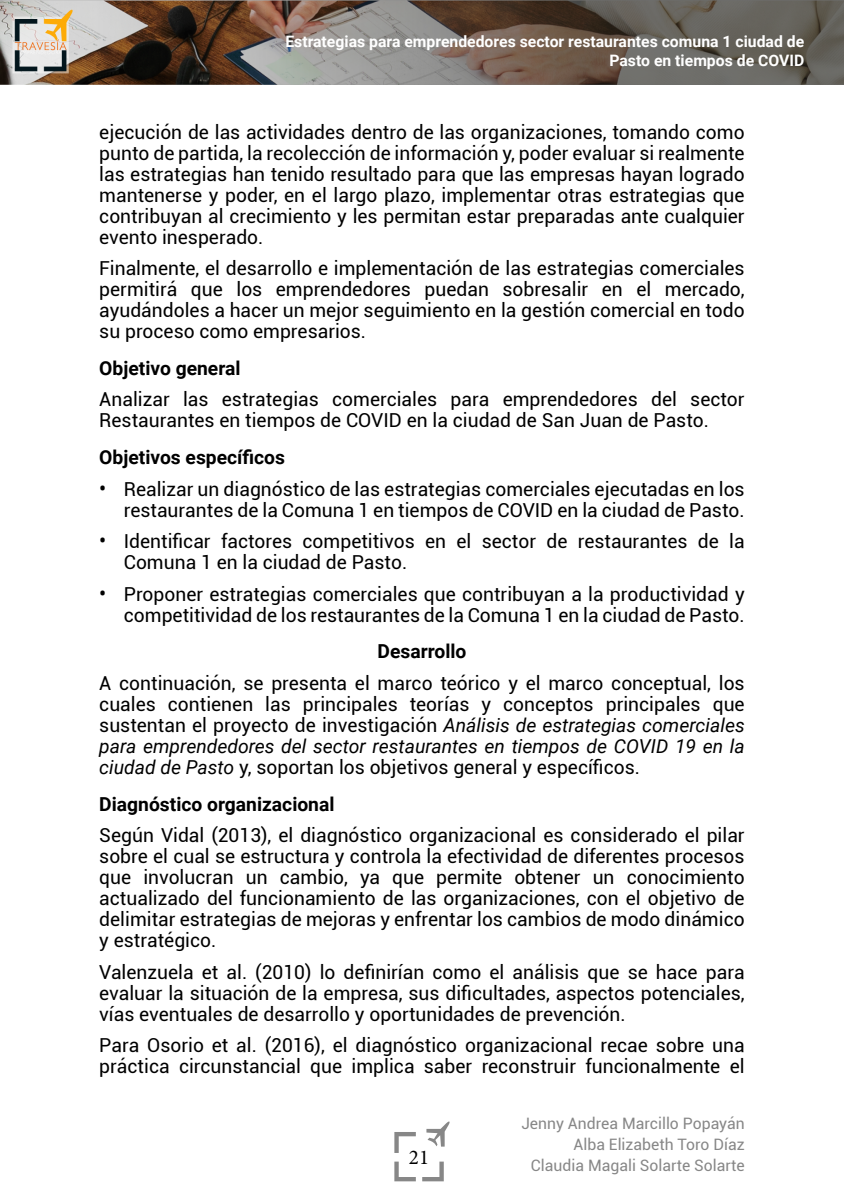
<style>
.page{position:relative;width:844px;height:1191px;background:#fff}
.page>*{position:absolute;margin:0;border:0;box-sizing:border-box;transform-origin:0 0}
.t1{font:21px "Minion Pro";color:#000}
.t2{font:19.25px/21px "Roboto";color:#000;text-align:justify}
.t3{font:700 19.25px "Roboto";color:#000}
.t4{font:700 15.75px/18.9px "Roboto";color:#fff;text-align:right}
.t5{font:15.75px/21px "Roboto";color:#878787;text-align:right}
.s1{font-size:21px}
.s2{font-style:italic}
</style>
<div class="page">
<svg style="left:394px;top:1132px;width:22px;height:21px"></svg>
<svg style="left:394px;top:1161px;width:22px;height:20px"></svg>
<svg style="left:422px;top:1161px;width:21px;height:20px"></svg>
<svg style="left:426px;top:1121px;width:24px;height:25px"></svg>
<img style="left:0;top:0;width:843px;height:84px">
<p class="t4" style="left:285px;top:32px;width:520px">Estrategias para emprendedores sector restaurantes comuna 1 ciudad de<br>Pasto en tiempos de COVID</p>
<p class="t2" style="left:99px;top:120px;width:646px">ejecución de las actividades dentro de las organizaciones, tomando como punto de partida, la recolección de información y, poder evaluar si realmente las estrategias han tenido resultado para que las empresas hayan logrado mantenerse y poder, en el largo plazo, implementar otras estrategias que contribuyan al crecimiento y les permitan estar preparadas ante cualquier evento inesperado.</p>
<p class="t2" style="left:99px;top:257px;width:646px">Finalmente, el desarrollo e implementación de las estrategias comerciales permitirá que los emprendedores puedan sobresalir en el mercado, ayudándoles a hacer un mejor seguimiento en la gestión comercial en todo su proceso como empresarios.</p>
<p class="t3" style="left:99px;top:354px;width:143px">Objetivo general</p>
<p class="t2" style="left:99px;top:388px;width:646px">Analizar las estrategias comerciales para emprendedores del sector<br>Restaurantes en tiempos de COVID en la ciudad de San Juan de Pasto.</p>
<p class="t3" style="left:99px;top:444px;width:187px">Objetivos específicos</p>
<p class="t2" style="left:99px;top:477px;width:646px;text-align:right"><span class="s1">•</span> Realizar un diagnóstico de las estrategias comerciales ejecutadas en los restaurantes de la Comuna 1 en tiempos de COVID en la ciudad de Pasto.</p>
<p class="t2" style="left:124px;top:530px;width:622px;text-indent:-24px"><span class="s1">•</span> Identificar factores competitivos en el sector de restaurantes de la<br>Comuna 1 en la ciudad de Pasto.</p>
<p class="t2" style="left:99px;top:582px;width:646px;text-align:right"><span class="s1">•</span> Proponer estrategias comerciales que contribuyan a la productividad y competitividad de los restaurantes de la Comuna 1 en la ciudad de Pasto.</p>
<p class="t3" style="left:377px;top:638px;width:90px">Desarrollo</p>
<p class="t2" style="left:99px;top:672px;width:646px">A continuación, se presenta el marco teórico y el marco conceptual, los cuales contienen las principales teorías y conceptos principales que sustentan el proyecto de investigación <span class="s2">Análisis de estrategias comerciales para emprendedores del sector restaurantes en tiempos de COVID 19 en la ciudad de Pasto</span> y, soportan los objetivos general y específicos.</p>
<p class="t3" style="left:99px;top:790px;width:237px">Diagnóstico organizacional</p>
<p class="t2" style="left:99px;top:824px;width:646px">Según Vidal (2013), el diagnóstico organizacional es considerado el pilar sobre el cual se estructura y controla la efectividad de diferentes procesos que involucran un cambio, ya que permite obtener un conocimiento actualizado del funcionamiento de las organizaciones, con el objetivo de delimitar estrategias de mejoras y enfrentar los cambios de modo dinámico y estratégico.</p>
<p class="t2" style="left:99px;top:960px;width:646px">Valenzuela et al. (2010) lo definirían como el análisis que se hace para evaluar la situación de la empresa, sus dificultades, aspectos potenciales, vías eventuales de desarrollo y oportunidades de prevención.</p>
<p class="t2" style="left:99px;top:1034px;width:646px">Para Osorio et al. (2016), el diagnóstico organizacional recae sobre una práctica circunstancial que implica saber reconstruir funcionalmente el</p>
<p class="t1" style="left:409px;top:1143px;width:22px">21</p>
<p class="t5" style="left:521px;top:1112px;width:225px">Jenny Andrea Marcillo Popayán<br>Alba Elizabeth Toro Díaz<br>Claudia Magali Solarte Solarte</p>
</div>
